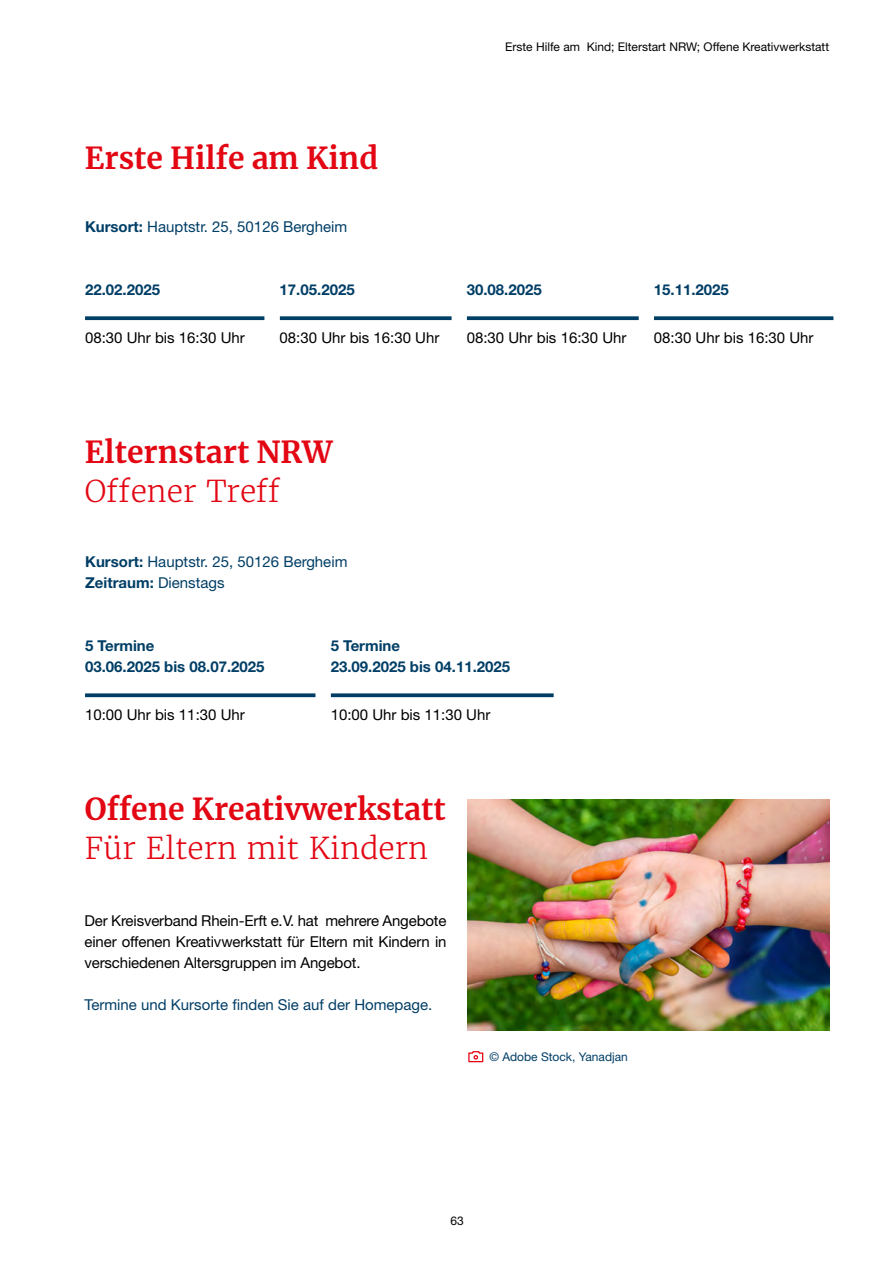
<style>
.page{position:relative;width:893px;height:1263px;background:#fff}
.page>*{position:absolute;margin:0;border:0;box-sizing:border-box;transform-origin:0 0}
.t1{font:700 30px "Merriweather";color:#e30613}
.t2{font:300 30px "Merriweather";color:#e30613}
.t3{font:15px/21px "Helvetica Neue LT Std";color:#000;text-align:justify}
.t4{font:15px/21px "Helvetica Neue LT Std";color:#003e66}
.t5{font:700 15px/21px "Helvetica Neue LT Std";color:#003e66}
.t6{font:12px "Helvetica Neue LT Std";color:#000}
.t7{font:12px "Helvetica Neue LT Std";color:#003e66}
.s1{font-weight:700}
</style>
<div class="page">
<svg style="left:468px;top:1051px;width:16px;height:12px"></svg>
<svg style="left:85px;top:316px;width:180px;height:4px"></svg>
<svg style="left:280px;top:316px;width:172px;height:4px"></svg>
<svg style="left:467px;top:316px;width:172px;height:4px"></svg>
<svg style="left:654px;top:316px;width:179px;height:4px"></svg>
<svg style="left:85px;top:693px;width:231px;height:4px"></svg>
<svg style="left:331px;top:693px;width:223px;height:4px"></svg>
<img style="left:468px;top:799px;width:361px;height:231px">
<h1 class="t1" style="left:85px;top:137px;width:295px">Erste Hilfe am Kind</h1>
<p class="t4" style="left:85px;top:216px;width:264px"><span class="s1">Kursort:</span> Hauptstr. 25, 50126 Bergheim</p>
<p class="t6" style="left:505px;top:40px;width:326px">Erste Hilfe am Kind; Elterstart NRW; Offene Kreativwerkstatt</p>
<p class="t5" style="left:85px;top:279px;width:77px">22.02.2025</p>
<p class="t5" style="left:280px;top:279px;width:77px">17.05.2025</p>
<p class="t5" style="left:467px;top:279px;width:77px">30.08.2025</p>
<p class="t5" style="left:654px;top:279px;width:77px">15.11.2025</p>
<p class="t3" style="left:85px;top:327px;width:161px">08:30 Uhr bis 16:30 Uhr</p>
<p class="t3" style="left:280px;top:327px;width:161px">08:30 Uhr bis 16:30 Uhr</p>
<p class="t3" style="left:467px;top:327px;width:161px">08:30 Uhr bis 16:30 Uhr</p>
<p class="t3" style="left:654px;top:327px;width:161px">08:30 Uhr bis 16:30 Uhr</p>
<h1 class="t1" style="left:85px;top:431px;width:249px">Elternstart NRW</h1>
<h1 class="t2" style="left:85px;top:472px;width:197px">Offener Treff</h1>
<p class="t4" style="left:85px;top:551px;width:264px"><span class="s1">Kursort:</span> Hauptstr. 25, 50126 Bergheim<br><span class="s1">Zeitraum:</span> Dienstags</p>
<p class="t5" style="left:85px;top:634px;width:181px">5 Termine<br>03.06.2025 bis 08.07.2025</p>
<p class="t5" style="left:331px;top:634px;width:181px">5 Termine<br>23.09.2025 bis 04.11.2025</p>
<p class="t3" style="left:85px;top:704px;width:161px">10:00 Uhr bis 11:30 Uhr</p>
<p class="t3" style="left:331px;top:704px;width:161px">10:00 Uhr bis 11:30 Uhr</p>
<h1 class="t1" style="left:85px;top:789px;width:362px">Offene Kreativwerkstatt</h1>
<h1 class="t2" style="left:85px;top:830px;width:345px">Für Eltern mit Kindern</h1>
<p class="t3" style="left:85px;top:910px;width:363px">Der Kreisverband Rhein-Erft e.V. hat mehrere Angebote einer offenen Kreativwerkstatt für Eltern mit Kindern in verschiedenen Altersgruppen im Angebot.</p>
<p class="t4" style="left:85px;top:994px;width:349px">Termine und Kursorte finden Sie auf der Homepage.</p>
<p class="t7" style="left:489px;top:1050px;width:140px">© Adobe Stock, Yanadjan</p>
<p class="t6" style="left:450px;top:1213px;width:15px">63</p>
</div>
